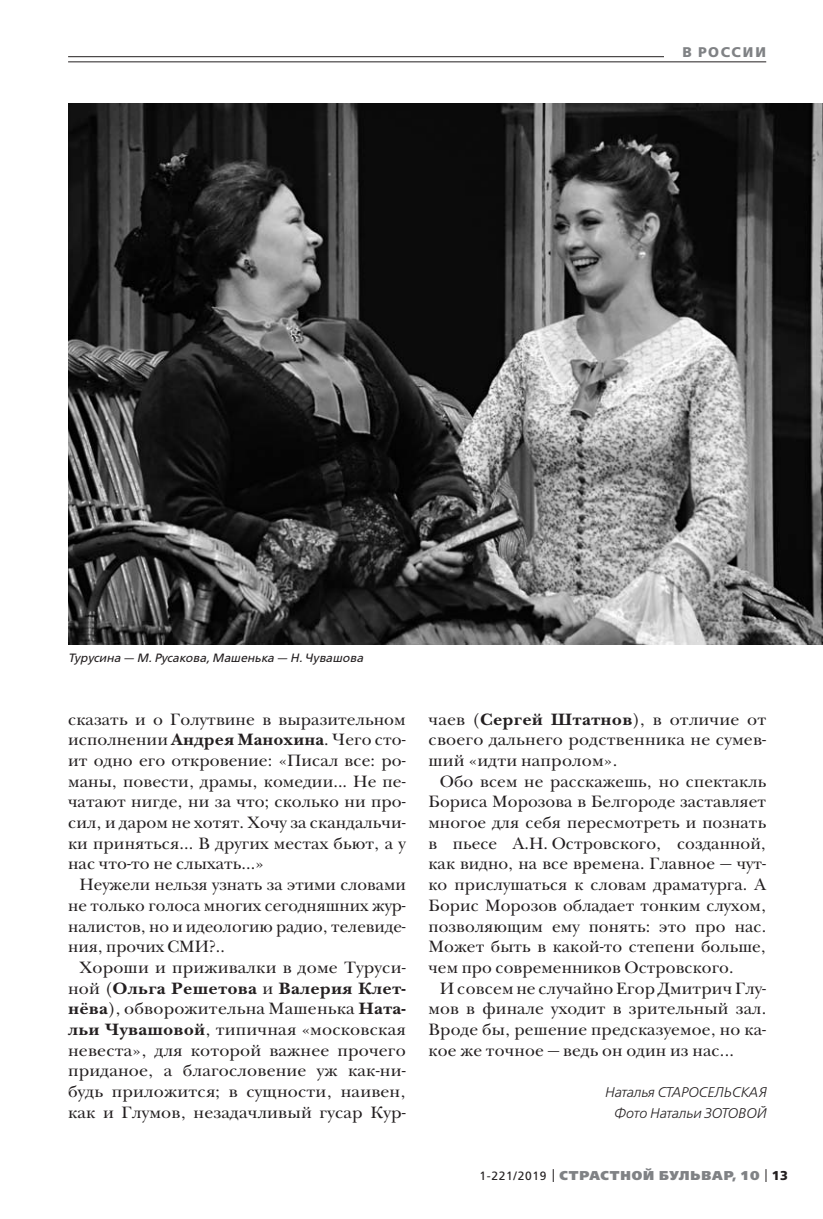
<style>
.page{position:relative;width:823px;height:1219px;background:#fff}
.page>*{position:absolute;margin:0;border:0;box-sizing:border-box;transform-origin:0 0}
.t1{font:17px/20.6px "New Baskerville ITC";letter-spacing:.005em;color:#231f20;text-align:justify}
.t2{font:17px/20.6px "New Baskerville ITC";letter-spacing:.005em;color:#231f20;text-align:justify;scale:1.04 1}
.t3{font:italic 300 14px/20.8px "Free Set";color:#231f20;text-align:right}
.t4{font:700 14px "Free Set";letter-spacing:.105em;color:#808285}
.t5{font:800 12.8px "Free Set";letter-spacing:.07em;color:#808285}
.t6{font:italic 12px "Free Set";letter-spacing:.005em;color:#231f20}
.s1{font-weight:700}
.s2{font-weight:400;font-size:12px;color:#231f20}
.s3{font-weight:700;color:#231f20}
</style>
<div class="page">
<svg style="left:552px;top:1169px;width:1px;height:13px"></svg>
<svg style="left:765px;top:1169px;width:1px;height:13px"></svg>
<hr style="left:68px;top:56px;width:697px;height:1px;background:#231f20">
<div style="left:663px;top:41px;width:102px;height:21px;background:#fff"></div>
<hr style="left:68px;top:62px;width:697px;height:1px;background:#231f20">
<img style="left:68px;top:104px;width:754px;height:540px">
<p class="t4" style="left:682px;top:45px;width:85px">В РОССИИ</p>
<p class="t6" style="left:68px;top:652px;width:296px">Турусина — М. Русакова, Машенька — Н. Чувашова</p>
<p class="t1" style="left:68px;top:710px;width:339px">сказать и о Голутвине в выразительном исполнении <span class="s1">Андрея Манохина</span>. Чего сто&shy;ит одно его откровение: «Писал все: ро&shy;маны, повести, драмы, комедии... Не пе&shy;чатают нигде, ни за что; сколько ни про&shy;сил, и даром не хотят. Хочу за скандальчи&shy;ки приняться... В других местах бьют, а у нас что-то не слыхать...»</p>
<p class="t1" style="left:68px;top:876px;width:339px;text-indent:11px">Неужели нельзя узнать за этими словами не только голоса многих сегодняшних жур&shy;налистов, но и идеологию радио, телевиде&shy;ния, прочих СМИ?..</p>
<p class="t2" style="left:68px;top:959px;width:326px;text-indent:11px">Хороши и приживалки в доме Туруси&shy;ной (<span class="s1">Ольга Решетова</span> и <span class="s1">Валерия Клет&shy;нёва</span>), обворожительна Машенька <span class="s1">Ната&shy;льи Чувашовой</span>, типичная «московская невеста», для которой важнее прочего приданое, а благословение уж как-ни&shy;будь приложится; в сущности, наивен, как и Глумов, незадачливый гусар Кур-</p>
<p class="t2" style="left:428px;top:710px;width:326px">чаев (<span class="s1">Сергей Штатнов</span>), в отличие от своего дальнего родственника не сумев&shy;ший «идти напролом».</p>
<p class="t1" style="left:428px;top:772px;width:339px;text-indent:11px">Обо всем не расскажешь, но спектакль Бориса Морозова в Белгороде заставляет многое для себя пересмотреть и познать в пьесе А.Н. Островского, созданной, как видно, на все времена. Главное — чут&shy;ко прислушаться к словам драматурга. А Борис Морозов обладает тонким слухом, позволяющим ему понять: это про нас.<br>Может быть в какой-то степени больше, чем про современников Островского.</p>
<p class="t1" style="left:428px;top:979px;width:339px;text-indent:11px">И совсем не случайно Егор Дмитрич Глу&shy;мов в финале уходит в зрительный зал.<br>Вроде бы, решение предсказуемое, но ка&shy;кое же точное — ведь он один из нас...</p>
<p class="t3" style="left:604px;top:1083px;width:163px">Наталья СТАРОСЕЛЬСКАЯ<br>Фото Натальи ЗОТОВОЙ</p>
<p class="t5" style="left:479px;top:1169px;width:310px"><span class="s2">1-221/2019</span> СТРАСТНОЙ БУЛЬВАР, 10 <span class="s3">13</span></p>
</div>
